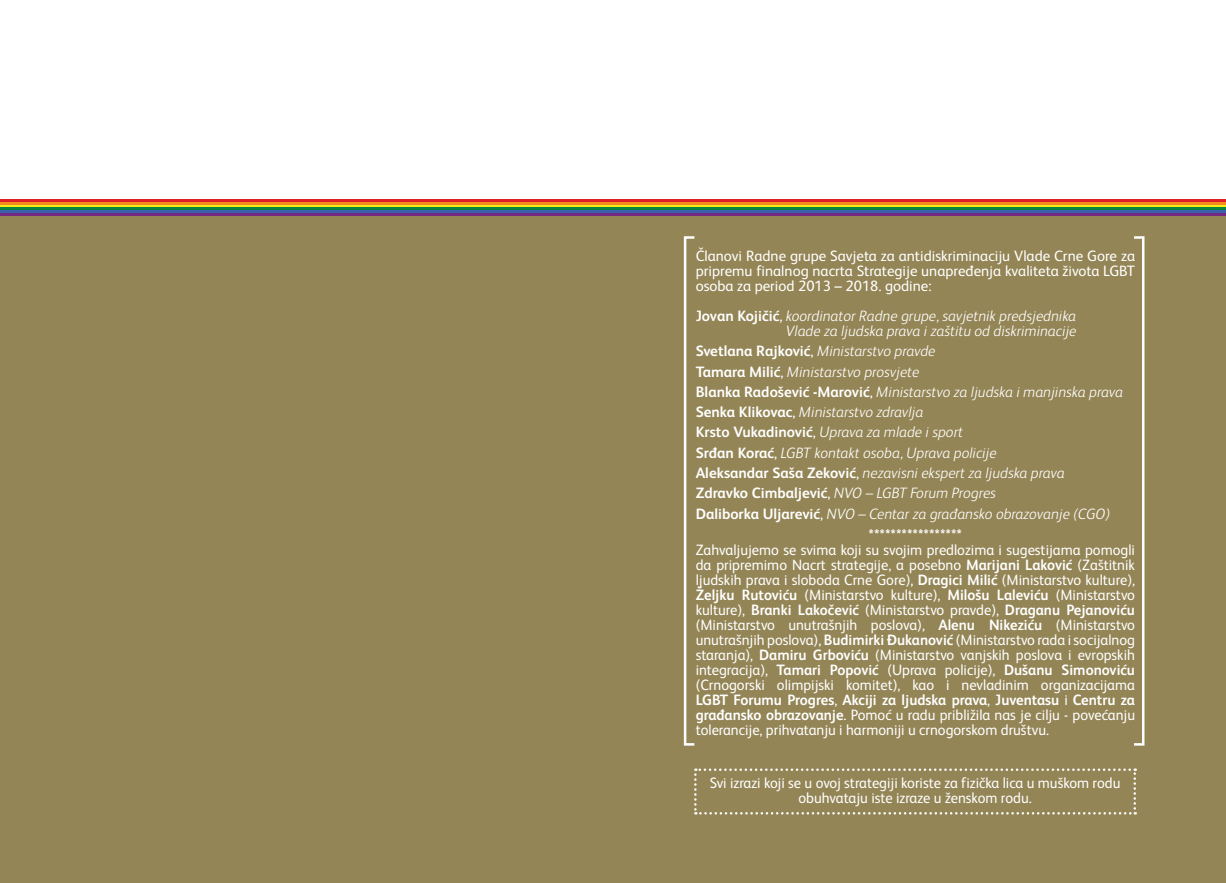
<style>
.page{position:relative;width:1226px;height:883px;background:#fff}
.page>*{position:absolute;margin:0;border:0;box-sizing:border-box;transform-origin:0 0}
.t1{font:15px/15px "FS Albert";color:#fff;text-align:justify}
.t2{font:italic 300 15px/15px "FS Albert";color:#fff;text-align:right}
.t3{font:700 15px "FS Albert";color:#fff}
.s1{font-weight:700;font-style:normal}
.s2{font-weight:400;font-style:normal}
.s3{font-weight:700}
</style>
<div class="page">
<div style="left:0;top:216px;width:1225px;height:666px;background:#948556"></div>
<div style="left:684px;top:236px;width:12px;height:509px;border:2px solid #fff"></div>
<div style="left:1133px;top:236px;width:11px;height:509px;border:2px solid #fff"></div>
<svg style="left:694px;top:768px;width:442px;height:46px"></svg>
<hr style="left:0;top:213px;width:1225px;height:3px;background:#732982">
<hr style="left:0;top:210px;width:1225px;height:3px;background:#3c5fac">
<hr style="left:0;top:207px;width:1225px;height:3px;background:#0d8140">
<hr style="left:0;top:204px;width:1225px;height:3px;background:#f7ed16">
<hr style="left:0;top:201px;width:1225px;height:3px;background:#f68c1f">
<hr style="left:0;top:198px;width:1225px;height:3px;background:#df1f25">
<p class="t1" style="left:696px;top:248px;width:441px">Članovi Radne grupe Savjeta za antidiskriminaciju Vlade Crne Gore za pripremu finalnog nacrta Strategije unapređenja kvaliteta života LGBT osoba za period 2013 – 2018. godine:</p>
<p class="t2" style="left:696px;top:308px;width:382px"><span class="s1">Jovan Kojičić</span><span class="s2">,</span> koordinator Radne grupe, savjetnik predsjednika<br>Vlade za ljudska prava i zaštitu od diskriminacije</p>
<p class="t2" style="left:696px;top:343px;width:241px"><span class="s1">Svetlana Rajković</span><span class="s2">,</span> Ministarstvo pravde</p>
<p class="t2" style="left:696px;top:364px;width:225px"><span class="s1">Tamara Milić</span><span class="s2">,</span> Ministarstvo prosvjete</p>
<p class="t2" style="left:696px;top:384px;width:429px"><span class="s1">Blanka Radošević -Marović</span><span class="s2">,</span> Ministarstvo za ljudska i manjinska prava</p>
<p class="t2" style="left:696px;top:404px;width:229px"><span class="s1">Senka Klikovac</span><span class="s2">,</span> Ministarstvo zdravlja</p>
<p class="t2" style="left:696px;top:425px;width:269px"><span class="s1">Krsto Vukadinović</span><span class="s2">,</span> Uprava za mlade i sport</p>
<p class="t2" style="left:696px;top:445px;width:302px"><span class="s1">Srđan Korać</span><span class="s2">,</span> LGBT kontakt osoba, Uprava policije</p>
<p class="t2" style="left:696px;top:465px;width:371px"><span class="s1">Aleksandar Saša Zeković</span><span class="s2">,</span> nezavisni ekspert za ljudska prava</p>
<p class="t2" style="left:696px;top:485px;width:302px"><span class="s1">Zdravko Cimbaljević</span><span class="s2">,</span> NVO – LGBT Forum Progres</p>
<p class="t2" style="left:696px;top:506px;width:416px"><span class="s1">Daliborka Uljarević</span><span class="s2">,</span> NVO – Centar za građansko obrazovanje (CGO)</p>
<p class="t3" style="left:869px;top:526px;width:95px">*****************</p>
<p class="t1" style="left:696px;top:542px;width:441px">Zahvaljujemo se svima koji su svojim predlozima i sugestijama pomogli da pripremimo Nacrt strategije, a posebno <span class="s3">Marijani Laković</span> (Zaštitnik ljudskih prava i sloboda Crne Gore), <span class="s3">Dragici Milić</span> (Ministarstvo kulture), <span class="s3">Željku Rutoviću</span> (Ministarstvo kulture), <span class="s3">Milošu Laleviću</span> (Ministarstvo kulture), <span class="s3">Branki Lakočević</span> (Ministarstvo pravde), <span class="s3">Draganu Pejanoviću </span>(Ministarstvo unutrašnjih poslova), <span class="s3">Alenu Nikeziću</span> (Ministarstvo unutrašnjih poslova), <span class="s3">Budimirki Đukanović</span> (Ministarstvo rada i socijalnog staranja), <span class="s3">Damiru Grboviću</span> (Ministarstvo vanjskih poslova i evropskih integracija), <span class="s3">Tamari Popović</span> (Uprava policije), <span class="s3">Dušanu Simonoviću </span>(Crnogorski olimpijski komitet), kao i nevladinim organizacijama <span class="s3">LGBT Forumu Progres</span>, <span class="s3">Akciji za ljudska prava</span>, <span class="s3">Juventasu</span> i <span class="s3">Centru za građansko obrazovanje</span>. Pomoć u radu približila nas je cilju - povećanju tolerancije, prihvatanju i harmoniji u crnogorskom društvu.</p>
<p class="t1" style="left:710px;top:775px;width:412px;text-align:center">Svi izrazi koji se u ovoj strategiji koriste za fizička lica u muškom rodu obuhvataju iste izraze u ženskom rodu.</p>
</div>
